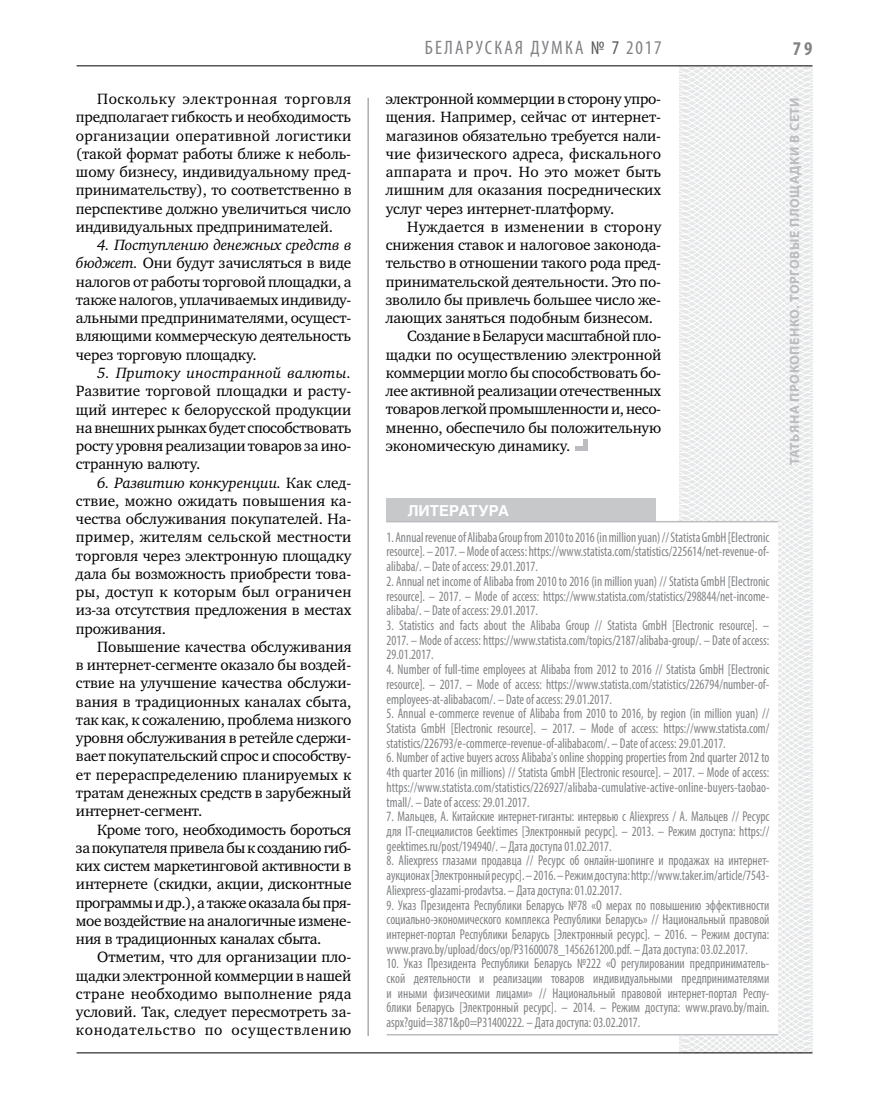
<style>
.page{position:relative;width:872px;height:1106px;background:#fff}
.page>*{position:absolute;margin:0;border:0;box-sizing:border-box;transform-origin:0 0}
.t1{font:condensed 19.5px "Myriad Pro";letter-spacing:.11em;color:#808285}
.t2{font:700 condensed 19.5px "Myriad Pro";color:#808285}
.t3{font:15.3px/18.3px "Charter C";letter-spacing:-.01em;color:#000;text-align:justify}
.t4{font:italic 15.3px "Charter C";letter-spacing:.015em;color:#000}
.t5{font:15.3px "Charter C";letter-spacing:.015em;color:#000}
.t6{font:700 15px "Helios";color:#fff}
.t7{font:condensed 14.25px/14.7px "Myriad Pro";color:#808285;text-align:justify;scale:.9 1}
.t8{font:700 13.5px "Myriad Pro";letter-spacing:.04em;color:#bcbdc0}
.s1{font-style:italic}
.s2{color:#58595b}
</style>
<div class="page">
<hr style="left:368px;top:98px;width:1px;height:938px;background:#808285">
<svg style="left:621px;top:65px;width:192px;height:989px"></svg>
<hr style="left:77px;top:65px;width:735px;height:1px;background:#000">
<hr style="left:77px;top:1052px;width:735px;height:1px;background:#000">
<div style="left:386px;top:498px;width:270px;height:23px;background:#c6c8ca"></div>
<div style="left:386px;top:522px;width:392px;height:513px;background:#fff"></div>
<hr style="left:387px;top:1034px;width:391px;height:1px;background:#bcbdc0">
<hr style="left:386px;top:521px;width:392px;height:1px;background:#bcbdc0">
<hr style="left:583px;top:439px;width:4px;height:12px;background:#bcbdc0">
<hr style="left:575px;top:447px;width:12px;height:4px;background:#bcbdc0">
<p class="t3" style="left:76px;top:90px;width:277px;text-indent:21px">Поскольку электронная торговля предполагает гибкость и необходимость организации оперативной логистики (такой формат работы ближе к неболь&shy;шому бизнесу, индивидуальному пред&shy;принимательству), то соответственно в перспективе должно увеличиться число индивидуальных предпринимателей.</p>
<p class="t3" style="left:76px;top:236px;width:277px;text-indent:21px"><span class="s1">4. Поступлению денежных средств в бюджет.</span> Они будут зачисляться в виде налогов от работы торговой площадки, а также налогов, уплачиваемых индивиду&shy;альными предпринимателями, осущест&shy;вляющими коммерческую деятельность через торговую площадку.</p>
<p class="t4" style="left:97px;top:364px;width:255px">5. Притоку иностранной валюты.</p>
<p class="t3" style="left:76px;top:382px;width:277px">Развитие торговой площадки и расту&shy;щий интерес к белорусской продукции на внешних рынках будет способствовать росту уровня реализации товаров за ино&shy;странную валюту.</p>
<p class="t3" style="left:76px;top:473px;width:277px;text-indent:21px"><span class="s1">6. Развитию конкуренции.</span> Как след&shy;ствие, можно ожидать повышения ка&shy;чества обслуживания покупателей. На&shy;пример, жителям сельской местности торговля через электронную площадку дала бы возможность приобрести това&shy;ры, доступ к которым был ограничен из-за отсутствия предложения в местах проживания.</p>
<p class="t3" style="left:76px;top:637px;width:277px;text-indent:21px">Повышение качества обслуживания в интернет-сегменте оказало бы воздей&shy;ствие на улучшение качества обслужи&shy;вания в традиционных каналах сбыта, так как, к сожалению, проблема низкого уровня обслуживания в ретейле сдержи&shy;вает покупательский спрос и способству&shy;ет перераспределению планируемых к тратам денежных средств в зарубежный интернет-сегмент.</p>
<p class="t3" style="left:76px;top:820px;width:277px;text-indent:21px">Кроме того, необходимость бороться за покупателя привела бы к созданию гиб&shy;ких систем маркетинговой активности в интернете (скидки, акции, дисконтные программы и др.), а также оказала бы пря&shy;мое воздействие на аналогичные измене&shy;ния в традиционных каналах сбыта.</p>
<p class="t3" style="left:76px;top:948px;width:277px;text-indent:21px">Отметим, что для организации пло&shy;щадки электронной коммерции в нашей стране необходимо выполнение ряда условий. Так, следует пересмотреть за&shy;конодательство по осуществлению</p>
<h1 class="t1" style="left:425px;top:36px;width:138px">БЕЛАРУСКА Я ДУМКА</h1>
<h1 class="t1" style="left:591px;top:36px;width:72px"><span class="s2">№ 7</span> 2017</h1>
<h1 class="t2" style="left:793px;top:37px;width:21px">79</h1>
<p class="t3" style="left:386px;top:90px;width:277px">электронной коммерции в сторону упро&shy;щения. Например, сейчас от интернет&shy;магазинов обязательно требуется нали&shy;чие физического адреса, фискального аппарата и проч. Но это может быть лишним для оказания посреднических услуг через интернет-платформу.</p>
<p class="t5" style="left:407px;top:218px;width:256px">Нуждается в изменении в сторону</p>
<p class="t3" style="left:386px;top:236px;width:277px">снижения ставок и налоговое законода-</p>
<p class="t3" style="left:386px;top:254px;width:277px">тельство в отношении такого рода пред-</p>
<p class="t3" style="left:386px;top:272px;width:277px">принимательской деятельности. Это по-</p>
<p class="t3" style="left:386px;top:291px;width:277px">зволило бы привлечь большее число же-</p>
<p class="t3" style="left:386px;top:309px;width:269px">лающих заняться подобным бизнесом.</p>
<p class="t3" style="left:407px;top:327px;width:255px">Создание в Беларуси масштабной пло-</p>
<p class="t3" style="left:386px;top:345px;width:277px">щадки по осуществлению электронной</p>
<p class="t3" style="left:386px;top:364px;width:277px">коммерции могло бы способствовать бо-</p>
<p class="t3" style="left:386px;top:382px;width:277px">лее активной реализации отечественных</p>
<p class="t3" style="left:386px;top:400px;width:277px">товаров легкой промышленности и, несо-</p>
<p class="t3" style="left:386px;top:418px;width:277px">мненно, обеспечило бы положительную</p>
<p class="t3" style="left:386px;top:437px;width:186px">экономическую динамику.</p>
<p class="t6" style="left:408px;top:502px;width:33px">ЛИТЕРАТ</p>
<p class="t6" style="left:478px;top:502px;width:22px">УРА</p>
<p class="t7" style="left:386px;top:529px;width:427px">1. Annual revenue of Alibaba Group from 2010 to 2016 (in million yuan) // Statista GmbH [Electronic resource]. – 2017. – Mode of access: https://www.statista.com/statistics/225614/net-revenue-of&shy;alibaba/. – Date of access: 29.01.2017.</p>
<p class="t7" style="left:386px;top:573px;width:427px">2. Annual net income of Alibaba from 2010 to 2016 (in million yuan) // Statista GmbH [Electronic resource]. – 2017. – Mode of access: https://www.statista.com/statistics/298844/net-income&shy;alibaba/. – Date of access: 29.01.2017.</p>
<p class="t7" style="left:386px;top:617px;width:427px">3. Statistics and facts about the Alibaba Group // Statista GmbH [Electronic resource]. – 2017. – Mode of access: https://www.statista.com/topics/2187/alibaba-group/. – Date of access:<br>29.01.2017.</p>
<p class="t7" style="left:386px;top:662px;width:427px">4. Number of full-time employees at Alibaba from 2012 to 2016 // Statista GmbH [Electronic resource]. – 2017. – Mode of access: https://www.statista.com/statistics/226794/number-of&shy;employees-at-alibabacom/. – Date of access: 29.01.2017.</p>
<p class="t7" style="left:386px;top:706px;width:427px">5. Annual e-commerce revenue of Alibaba from 2010 to 2016, by region (in million yuan) // Statista GmbH [Electronic resource]. – 2017. – Mode of access: https://www.statista.com/ statistics/226793/e-commerce-revenue-of-alibabacom/. – Date of access: 29.01.2017.</p>
<p class="t7" style="left:386px;top:750px;width:427px">6. Number of active buyers across Alibaba's online shopping properties from 2nd quarter 2012 to 4th quarter 2016 (in millions) // Statista GmbH [Electronic resource]. – 2017. – Mode of access: https://www.statista.com/statistics/226927/alibaba-cumulative-active-online-buyers-taobao&shy;tmall/. – Date of access: 29.01.2017.</p>
<p class="t7" style="left:386px;top:809px;width:427px">7. Мальцев, А. Китайские интернет-гиганты: интервью с Aliеxpress / А. Мальцев // Ресурс для IT-специалистов Geektimes [Электронный ресурс]. – 2013. – Режим доступа: https:// geektimes.ru/post/194940/. – Дата доступа 01.02.2017.</p>
<p class="t7" style="left:386px;top:853px;width:427px">8. Aliexpress глазами продавца // Ресурс об онлайн-шопинге и продажах на интернет&shy;аукционах [Электронный ресурс]. – 2016. – Режим доступа: http://www.taker.im/article/7543- Aliexpress-glazami-prodavtsa. – Дата доступа: 01.02.2017.</p>
<p class="t7" style="left:386px;top:897px;width:427px">9. Указ Президента Республики Беларусь №78 «О мерах по повышению эффективности социально-экономического комплекса Республики Беларусь» // Национальный правовой интернет-портал Республики Беларусь [Электронный ресурс]. – 2016. – Режим доступа: www.pravo.by/upload/docs/op/P31600078_1456261200.pdf. – Дата доступа: 03.02.2017.</p>
<p class="t7" style="left:386px;top:956px;width:427px">10. Указ Президента Республики Беларусь №222 «О регулировании предприниматель&shy;ской деятельности и реализации товаров индивидуальными предпринимателями и иными физическими лицами» // Национальный правовой интернет-портал Респу&shy;блики Беларусь [Электронный ресурс]. – 2014. – Режим доступа: www.pravo.by/main. aspx?guid=3871&amp;p0=P31400222. – Дата доступа: 03.02.2017.</p>
<p class="t8" style="left:785px;top:465px;width:369px;rotate:-90deg">Татьяна ПРОКОПЕНКО. Торговые площадки в Сети</p>
</div>
